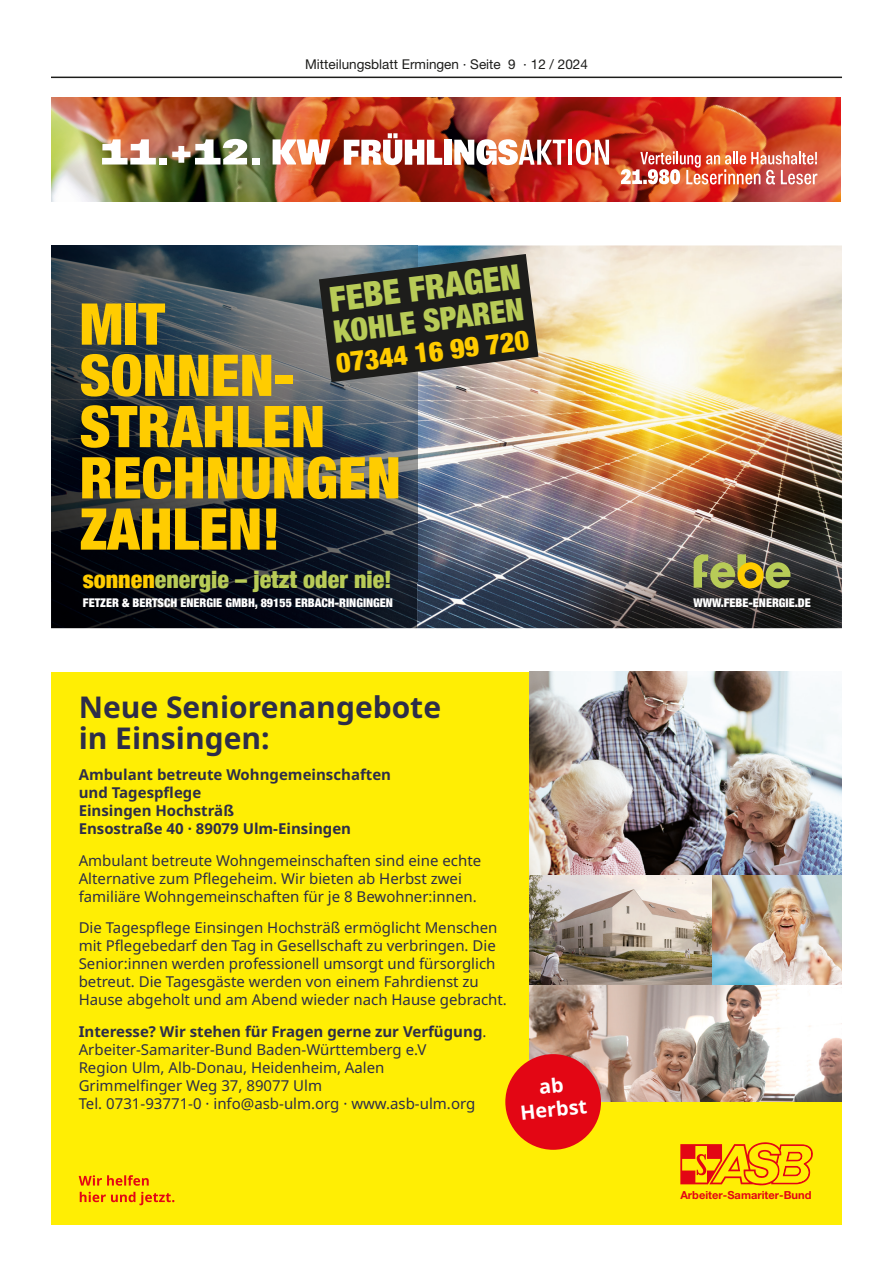
<style>
.page{position:relative;width:893px;height:1263px;background:#fff}
.page>*{position:absolute;margin:0;border:0;box-sizing:border-box;transform-origin:0 0}
.t1{font:900 condensed 57.6px/51.3px "Helvetica Neue";color:#fc0}
.t2{font:900 condensed 34.35px "Helvetica Neue";color:#b8cb57}
.t3{font:900 condensed 31.05px "Helvetica Neue";color:#b8cb57}
.t4{font:700 30px/31.5px "Noto Sans";color:#2d2d49}
.t5{font:900 condensed 27.6px "Helvetica Neue";color:#fc0}
.t6{font:900 condensed 24px "Helvetica Neue";color:#b8cb57}
.t7{font:700 19.8px/23.4px "Noto Sans";color:#fff;text-align:center}
.t8{font:15px/18px "Noto Sans";color:#2d2d49}
.t9{font:700 15px/18px "Noto Sans";color:#2d2d49}
.t10{font:13.5px "Helvetica Neue";color:#1d1d1b}
.t11{font:900 condensed 12px "Helvetica Neue";color:#fff}
.t12{font:700 11.1px "Helvetica Neue LT Pro";color:#e30614}
.s1{color:#fc0}
.s2{font-weight:700}
</style>
<div class="page">
<hr style="left:51px;top:77px;width:791px;height:1px;background:#1d1d1b">
<img style="left:417px;top:245px;width:425px;height:383px">
<img style="left:51px;top:245px;width:366px;height:383px">
<svg style="left:694px;top:554px;width:96px;height:34px;background:#8c8a45"></svg>
<svg style="left:319px;top:254px;width:219px;height:128px;background:#3a3b39"></svg>
<div style="left:51px;top:672px;width:791px;height:552px;background:#ffee04"></div>
<svg style="left:80px;top:1192px;width:94px;height:13px"></svg>
<svg style="left:79px;top:1175px;width:70px;height:11px"></svg>
<svg style="left:680px;top:1142px;width:133px;height:43px"></svg>
<img style="left:712px;top:875px;width:130px;height:110px">
<img style="left:529px;top:875px;width:183px;height:110px">
<img style="left:529px;top:672px;width:313px;height:203px">
<svg style="left:529px;top:985px;width:313px;height:116px;background:#c2b0a6"></svg>
<div style="left:505px;top:1054px;width:96px;height:96px;background:#e30614;border-radius:50%"></div>
<img style="left:51px;top:98px;width:790px;height:104px">
<svg style="left:102px;top:139px;width:54px;height:26px"></svg>
<div style="left:159px;top:158px;width:8px;height:7px;background:#fff"></div>
<svg style="left:172px;top:139px;width:75px;height:26px"></svg>
<div style="left:252px;top:158px;width:8px;height:7px;background:#fff"></div>
<img style="left:273px;top:133px;width:169px;height:35px">
<div style="left:444px;top:140px;width:8px;height:25px;background:#fff"></div>
<svg style="left:454px;top:139px;width:112px;height:26px"></svg>
<hr style="left:568px;top:140px;width:4px;height:25px;background:#fff">
<svg style="left:576px;top:139px;width:33px;height:26px"></svg>
<img style="left:621px;top:151px;width:196px;height:33px">
<p class="t10" style="left:305px;top:56px;width:284px">Mitteilungsblatt Ermingen · Seite 9 · 12 / 2024</p>
<h2 class="t2" style="left:326px;top:271px;width:193px;rotate:-7deg">FEBE FRAGEN</h2>
<h3 class="t3" style="left:331px;top:307px;width:193px;rotate:-7deg">KOHLE SPAREN</h3>
<h1 class="t1" style="left:80px;top:295px;width:323px">MIT<br>SONNEN-<br>STRAHLEN<br>RECHNUNGEN<br>ZAHLEN!</h1>
<h3 class="t5" style="left:334px;top:341px;width:195px;rotate:-7deg">07344 16 99 720</h3>
<h3 class="t6" style="left:83px;top:559px;width:311px"><span class="s1">sonnen</span>energie – jetzt oder nie!</h3>
<p class="t11" style="left:83px;top:593px;width:312px">FETZER &amp; BERTSCH ENERGIE GMBH, 89155 ERBACH-RINGINGEN</p>
<p class="t11" style="left:694px;top:593px;width:119px">WWW.FEBE-ENERGIE.DE</p>
<h3 class="t4" style="left:79px;top:692px;width:364px">Neue Seniorenangebote in Einsingen:</h3>
<p class="t9" style="left:79px;top:766px;width:314px">Ambulant betreute Wohngemeinschaften und Tagespflege<br>Einsingen Hochsträß<br>Ensostraße 40 · 89079 Ulm-Einsingen</p>
<p class="t8" style="left:79px;top:851px;width:404px">Ambulant betreute Wohngemeinschaften sind eine echte<br>Alternative zum Pflegeheim. Wir bieten ab Herbst zwei familiäre Wohngemeinschaften für je 8 Bewohner:innen.</p>
<p class="t8" style="left:79px;top:919px;width:430px">Die Tagespflege Einsingen Hochsträß ermöglicht Menschen mit Pflegebedarf den Tag in Gesellschaft zu verbringen. Die Senior:innen werden professionell umsorgt und fürsorglich betreut. Die Tagesgäste werden von einem Fahrdienst zu Hause abgeholt und am Abend wieder nach Hause gebracht.</p>
<p class="t8" style="left:79px;top:1022px;width:409px"><span class="s2">Interesse? Wir stehen für Fragen gerne zur Verfügung</span>.<br>Arbeiter-Samariter-Bund Baden-Württemberg e.V<br>Region Ulm, Alb-Donau, Heidenheim, Aalen Grimmelfinger Weg 37, 89077 Ulm<br>Tel. 0731-93771-0 · info@asb-ulm.org · www.asb-ulm.org</p>
<h3 class="t7" style="left:517px;top:1078px;width:68px;rotate:-6deg">ab<br>Herbst</h3>
<p class="t12" style="left:680px;top:1188px;width:133px">Arbeiter-Samariter-Bund</p>
</div>
